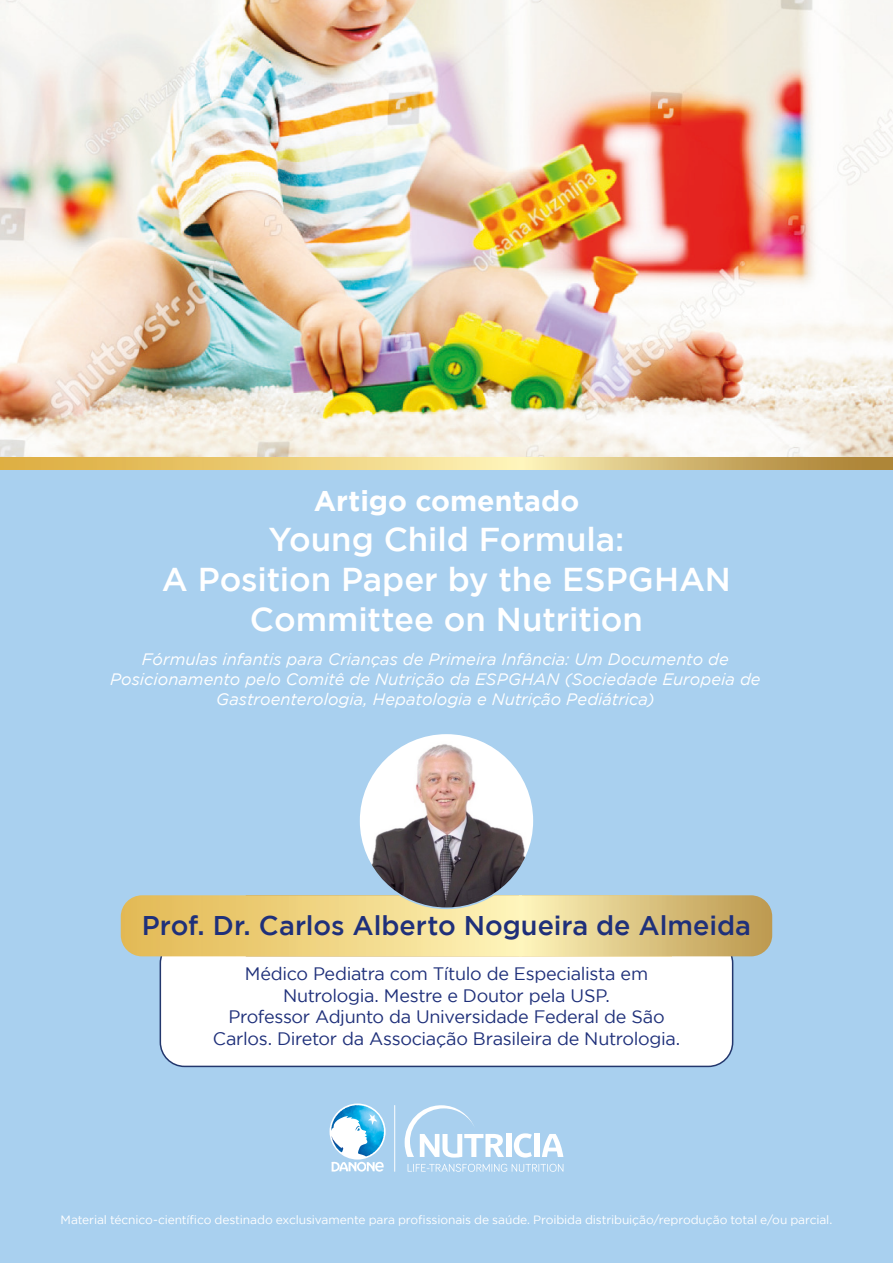
<style>
.page{position:relative;width:893px;height:1263px;background:#a9d0ef}
.page>*{position:absolute;margin:0;border:0;box-sizing:border-box;transform-origin:0 0}
.t1{font:500 33px "Gotham";letter-spacing:-.005em;color:#fff}
.t2{font:700 28.5px "Gotham";color:#fff}
.t3{font:500 27px "Gotham";color:#1f307a}
.t4{font:18px/21.6px "Gotham";letter-spacing:-.02em;color:#1f307a;text-align:center}
.t5{font:italic 16.5px/19.8px "Gotham";color:#fff;text-align:center}
.t6{font:12px "Gotham";letter-spacing:-.01em;color:#fff}
</style>
<div class="page">
<img style="left:0;top:0;width:893px;height:457px">
<div style="left:534px;top:1134px;width:5px;height:23px;background:#fff"></div>
<svg style="left:542px;top:1134px;width:21px;height:23px"></svg>
<svg style="left:514px;top:1133px;width:18px;height:24px"></svg>
<div style="left:506px;top:1134px;width:5px;height:23px;background:#fff"></div>
<svg style="left:408px;top:1164px;width:155px;height:8px"></svg>
<svg style="left:405px;top:1105px;width:99px;height:52px"></svg>
<hr style="left:394px;top:1105px;width:1px;height:67px;background:#fff">
<svg style="left:330px;top:1103px;width:56px;height:56px;background:#9ad4ee"></svg>
<svg style="left:331px;top:1162px;width:53px;height:10px"></svg>
<img style="left:340px;top:1105px;width:17px;height:7px">
<div style="left:160px;top:939px;width:573px;height:127px;background:#fff;border-radius:24px"></div>
<div style="left:160px;top:938px;width:573px;height:129px;border:2px solid #23376d;border-radius:24px"></div>
<svg style="left:121px;top:895px;width:651px;height:61px;background:#e7ce84"></svg>
<img style="left:359px;top:733px;width:175px;height:175px;border-radius:87px">
<svg style="left:0;top:457px;width:893px;height:13px;background:#e0c273"></svg>
<p class="t2" style="left:314px;top:484px;width:267px">Artigo comentado</p>
<p class="t1" style="left:269px;top:521px;width:357px">Young Child Formula:</p>
<p class="t1" style="left:162px;top:561px;width:571px">A Position Paper by the ESPGHAN</p>
<p class="t1" style="left:250px;top:601px;width:394px">Committee on Nutrition</p>
<p class="t5" style="left:110px;top:650px;width:652px">Fórmulas infantis para Crianças de Primeira Infância: Um Documento de<br>Posicionamento pelo Comitê de Nutrição da ESPGHAN (Sociedade Europeia de<br>Gastroenterologia, Hepatologia e Nutrição Pediátrica)</p>
<p class="t3" style="left:142px;top:910px;width:611px">Prof. Dr. Carlos Alberto Nogueira de Almeida</p>
<p class="t4" style="left:213px;top:962px;width:469px">Médico Pediatra com Título de Especialista em Nutrologia. Mestre e Doutor pela USP.<br>Professor Adjunto da Universidade Federal de São Carlos. Diretor da Associação Brasileira de Nutrologia.</p>
<p class="t6" style="left:61px;top:1213px;width:773px">Material técnico-científico destinado exclusivamente para profissionais de saúde. Proibida distribuição/reprodução total e/ou parcial.</p>
</div>
